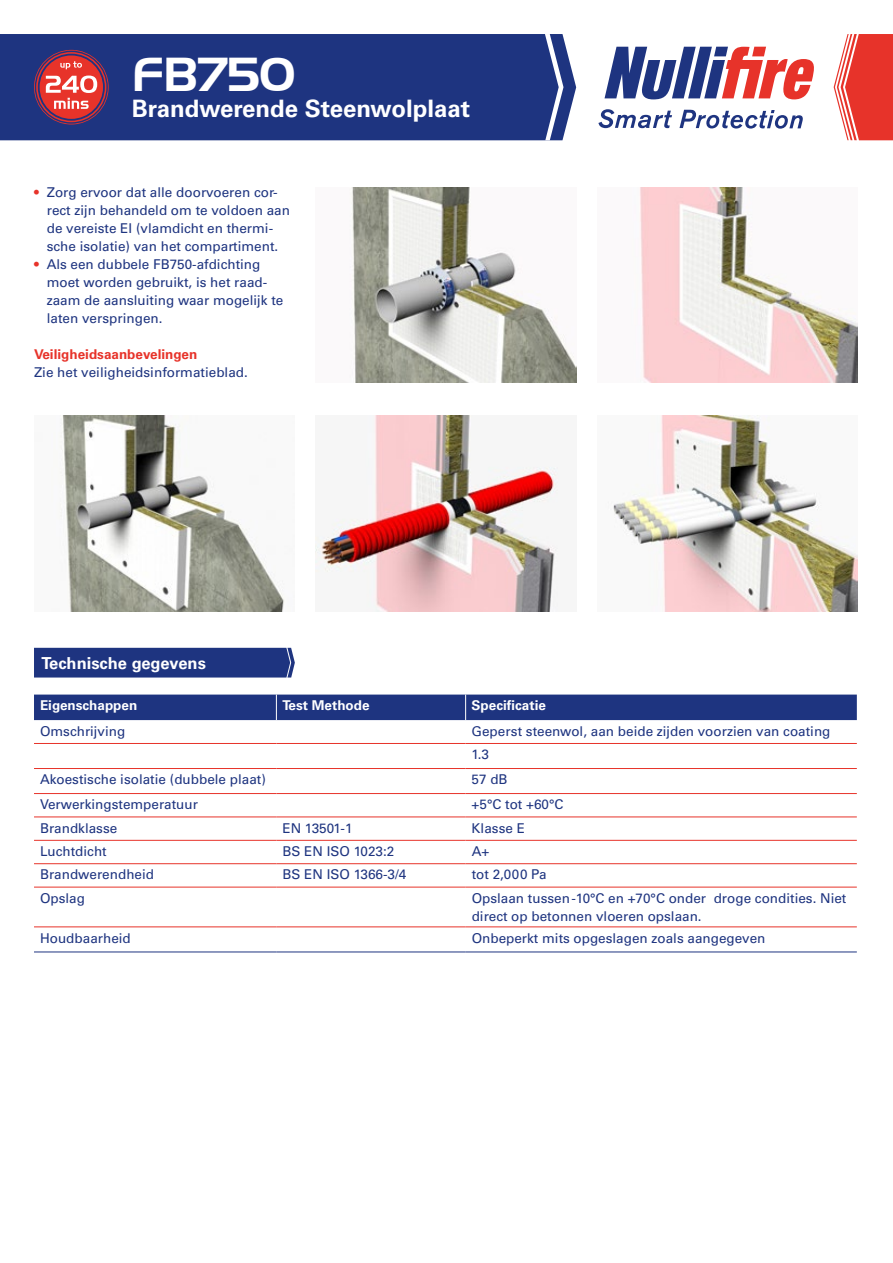
<style>
.page{position:relative;width:893px;height:1263px;background:#fff}
.page>*{position:absolute;margin:0;border:0;box-sizing:border-box;transform-origin:0 0}
.t1{font:46.35px "Handel Gothic BT";color:#fff}
.t2{font:700 24px "Univers LTCYR 65";color:#fff}
.t3{font:700 16.5px "Univers LTCYR 65";color:#fff}
.t4{font:13.5px/18px "Univers LTCYR 55 Roman";color:#1e3480}
.t5{font:700 13.5px "Univers LTCYR 65";color:#fff}
.t6{font:700 13.5px "Univers LTCYR 65";color:#e7332a}
.s1{color:#e7332a}
</style>
<div class="page">
<div style="left:0;top:34px;width:576px;height:106px;background:#1e3480"></div>
<svg style="left:545px;top:34px;width:18px;height:106px"></svg>
<svg style="left:834px;top:34px;width:59px;height:106px"></svg>
<svg style="left:604px;top:47px;width:210px;height:52px"></svg>
<svg style="left:598px;top:109px;width:74px;height:19px"></svg>
<svg style="left:679px;top:110px;width:124px;height:19px"></svg>
<svg style="left:34px;top:50px;width:75px;height:74px;background:#a54b60"></svg>
<img style="left:60px;top:416px;width:225px;height:195px">
<img style="left:351px;top:187px;width:225px;height:195px">
<img style="left:316px;top:416px;width:242px;height:195px">
<img style="left:640px;top:187px;width:218px;height:195px">
<img style="left:608px;top:416px;width:250px;height:195px">
<hr style="left:34px;top:743px;width:242px;height:1px;background:#e7332a">
<hr style="left:276px;top:743px;width:190px;height:1px;background:#e7332a">
<hr style="left:466px;top:743px;width:391px;height:1px;background:#e7332a">
<hr style="left:34px;top:768px;width:242px;height:1px;background:#e7332a">
<hr style="left:276px;top:768px;width:190px;height:1px;background:#e7332a">
<hr style="left:466px;top:768px;width:391px;height:1px;background:#e7332a">
<hr style="left:34px;top:793px;width:242px;height:1px;background:#e7332a">
<hr style="left:276px;top:793px;width:190px;height:1px;background:#e7332a">
<hr style="left:466px;top:793px;width:391px;height:1px;background:#e7332a">
<hr style="left:34px;top:816px;width:242px;height:1px;background:#e7332a">
<hr style="left:276px;top:816px;width:190px;height:1px;background:#e7332a">
<hr style="left:466px;top:816px;width:391px;height:1px;background:#e7332a">
<div style="left:34px;top:694px;width:823px;height:26px;background:#1e3480"></div>
<hr style="left:34px;top:887px;width:242px;height:1px;background:#e7332a">
<hr style="left:276px;top:887px;width:190px;height:1px;background:#e7332a">
<hr style="left:466px;top:887px;width:391px;height:1px;background:#e7332a">
<hr style="left:34px;top:863px;width:242px;height:1px;background:#e7332a">
<hr style="left:276px;top:863px;width:190px;height:1px;background:#e7332a">
<hr style="left:466px;top:863px;width:391px;height:1px;background:#e7332a">
<hr style="left:34px;top:840px;width:242px;height:1px;background:#e7332a">
<hr style="left:276px;top:840px;width:190px;height:1px;background:#e7332a">
<hr style="left:466px;top:840px;width:391px;height:1px;background:#e7332a">
<hr style="left:34px;top:926px;width:242px;height:1px;background:#e7332a">
<hr style="left:276px;top:926px;width:190px;height:1px;background:#e7332a">
<hr style="left:466px;top:926px;width:391px;height:1px;background:#e7332a">
<hr style="left:34px;top:951px;width:242px;height:1px;background:#1e3480">
<hr style="left:276px;top:951px;width:190px;height:1px;background:#1e3480">
<hr style="left:466px;top:951px;width:391px;height:1px;background:#1e3480">
<div style="left:34px;top:648px;width:261px;height:29px;background:#1e3480"></div>
<h1 class="t1" style="left:132px;top:46px;width:165px">FB750</h1>
<h2 class="t2" style="left:132px;top:92px;width:340px">Brandwerende Steenwolplaat</h2>
<p class="t4" style="left:47px;top:183px;width:245px;text-indent:-13px"><span class="s1">•</span> Zorg ervoor dat alle doorvoeren cor&shy;rect zijn behandeld om te voldoen aan de vereiste EI (vlamdicht en thermi&shy;sche isolatie) van het compartiment.</p>
<p class="t4" style="left:47px;top:255px;width:238px;text-indent:-13px"><span class="s1">•</span> Als een dubbele FB750-afdichting moet worden gebruikt, is het raad&shy;zaam de aansluiting waar mogelijk te laten verspringen.</p>
<p class="t6" style="left:34px;top:345px;width:165px">Veiligheidsaanbevelingen</p>
<p class="t4" style="left:34px;top:363px;width:215px">Zie het veiligheidsinformatieblad.</p>
<p class="t3" style="left:42px;top:651px;width:166px">Technische gegevens</p>
<p class="t5" style="left:40px;top:696px;width:99px">Eigenschappen</p>
<p class="t5" style="left:282px;top:696px;width:89px">Test Methode</p>
<p class="t5" style="left:472px;top:696px;width:76px">Specificatie</p>
<p class="t4" style="left:40px;top:721px;width:87px">Omschrijving</p>
<p class="t4" style="left:472px;top:719px;width:360px;line-height:23.4px">Geperst steenwol, aan beide zijden voorzien van coating<br>1.3</p>
<p class="t4" style="left:40px;top:770px;width:227px">Akoestische isolatie (dubbele plaat)</p>
<p class="t4" style="left:472px;top:770px;width:38px">57 dB</p>
<p class="t4" style="left:40px;top:795px;width:160px">Verwerkingstemperatuur</p>
<p class="t4" style="left:472px;top:795px;width:93px">+5°C tot +60°C</p>
<p class="t4" style="left:40px;top:818px;width:79px">Brandklasse</p>
<p class="t4" style="left:282px;top:818px;width:72px">EN 13501-1</p>
<p class="t4" style="left:472px;top:818px;width:55px">Klasse E</p>
<p class="t4" style="left:40px;top:842px;width:68px">Luchtdicht</p>
<p class="t4" style="left:282px;top:842px;width:113px">BS EN ISO 1023:2</p>
<p class="t4" style="left:472px;top:842px;width:19px">A+</p>
<p class="t4" style="left:40px;top:865px;width:116px">Brandwerendheid</p>
<p class="t4" style="left:282px;top:865px;width:125px">BS EN ISO 1366-3/4</p>
<p class="t4" style="left:472px;top:865px;width:76px">tot 2,000 Pa</p>
<p class="t4" style="left:40px;top:888px;width:47px">Opslag</p>
<p class="t4" style="left:472px;top:888px;width:376px">Opslaan tussen -10°C en +70°C onder droge condities. Niet direct op betonnen vloeren opslaan.</p>
<p class="t4" style="left:40px;top:928px;width:92px">Houdbaarheid</p>
<p class="t4" style="left:472px;top:928px;width:295px">Onbeperkt mits opgeslagen zoals aangegeven</p>
</div>
